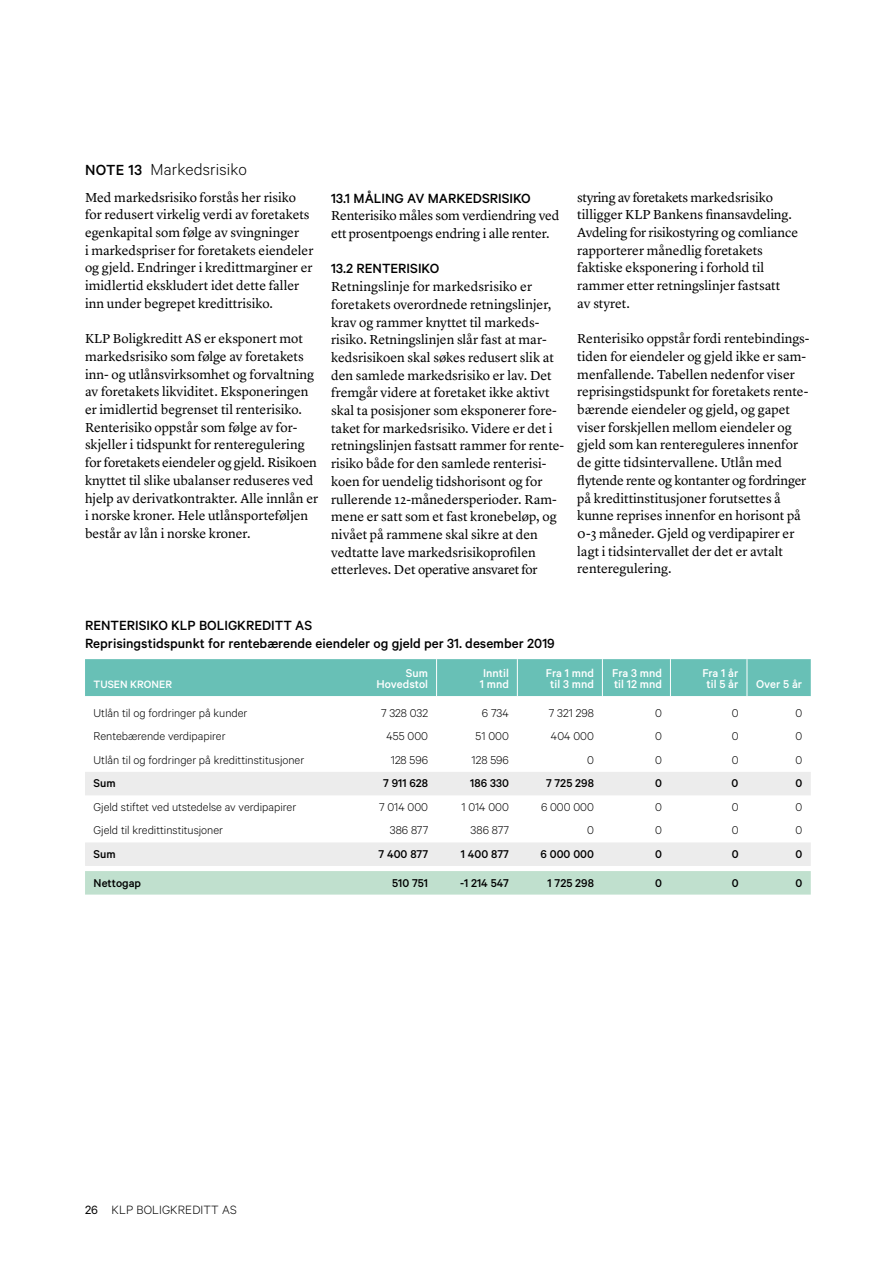
<style>
.page{position:relative;width:893px;height:1263px;background:#fff}
.page>*{position:absolute;margin:0;border:0;box-sizing:border-box;transform-origin:0 0}
.t1{font:300 18px "Calibre";letter-spacing:.01em;color:#000}
.t2{font:500 15px/17.7px "Calibre";color:#000}
.t3{font:13.5px/17.7px "Lyon Text";color:#000}
.t4{font:300 13.5px "Calibre";letter-spacing:.01em;color:#000}
.t5{font:300 12.75px "Calibre";color:#000}
.t6{font:500 12.75px "Calibre";color:#000}
.t7{font:500 12.75px/10.5px "Calibre";color:#fff}
.t8{font:500 12px "Calibre";color:#fff}
.s1{font-weight:500;font-size:16.5px}
.s2{font-weight:400}
</style>
<div class="page">
<div style="left:85px;top:659px;width:726px;height:37px;background:#68c0b6"></div>
<svg style="left:85px;top:696px;width:726px;height:199px"></svg>
<svg style="left:85px;top:772px;width:726px;height:94px;fill:#f4f4f4"></svg>
<div style="left:85px;top:871px;width:726px;height:23px;background:#c0e0ce"></div>
<hr style="left:670px;top:659px;width:1px;height:37px;background:#fff">
<hr style="left:747px;top:659px;width:1px;height:37px;background:#fff">
<hr style="left:436px;top:659px;width:1px;height:37px;background:#fff">
<hr style="left:517px;top:659px;width:1px;height:37px;background:#fff">
<hr style="left:602px;top:659px;width:1px;height:37px;background:#fff">
<h1 class="t1" style="left:85px;top:159px;width:163px"><span class="s1">NOTE 13</span> Markedsrisiko</h1>
<p class="t3" style="left:85px;top:187px;width:230px">Med markedsrisiko forstås her risiko for redusert virkelig verdi av foretakets egenkapital som følge av svingninger<br>i markedspriser for foretakets eiendeler og gjeld. Endringer i kredittmarginer er imidlertid ekskludert idet dette faller inn under begrepet kredittrisiko.</p>
<p class="t3" style="left:85px;top:329px;width:235px">KLP Boligkreditt AS er eksponert mot markedsrisiko som følge av foretakets inn- og utlånsvirksomhet og forvaltning av foretakets likviditet. Eksponeringen er imidlertid begrenset til renterisiko.<br>Renterisiko oppstår som følge av for&shy;skjeller i tidspunkt for renteregulering for foretakets eiendeler og gjeld. Risikoen knyttet til slike ubalanser reduseres ved hjelp av derivatkontrakter. Alle innlån er i norske kroner. Hele utlånsporteføljen består av lån i norske kroner.</p>
<p class="t2" style="left:331px;top:189px;width:201px">13.1 MÅLING AV MARKEDSRISIKO</p>
<p class="t3" style="left:331px;top:206px;width:230px">Renterisiko måles som verdiendring ved ett prosentpoengs endring i alle renter.</p>
<p class="t2" style="left:331px;top:259px;width:110px">13.2 RENTERISIKO</p>
<p class="t3" style="left:331px;top:277px;width:235px">Retningslinje for markedsrisiko er foretakets overordnede retningslinjer, krav og rammer knyttet til markeds&shy;risiko. Retningslinjen slår fast at mar&shy;kedsrisikoen skal søkes redusert slik at den samlede markedsrisiko er lav. Det fremgår videre at foretaket ikke aktivt skal ta posisjoner som eksponerer fore&shy;taket for markedsrisiko. Videre er det i retningslinjen fastsatt rammer for rente&shy;risiko både for den samlede renterisi&shy;koen for uendelig tidshorisont og for rullerende 12-månedersperioder. Ram&shy;mene er satt som et fast kronebeløp, og nivået på rammene skal sikre at den vedtatte lave markedsrisikoprofilen etterleves. Det operative ansvaret for</p>
<p class="t3" style="left:577px;top:187px;width:222px">styring av foretakets markedsrisiko tilligger KLP Bankens finansavdeling.<br>Avdeling for risikostyring og comliance rapporterer månedlig foretakets faktiske eksponering i forhold til rammer etter retningslinjer fastsatt<br>av styret.</p>
<p class="t3" style="left:577px;top:329px;width:234px">Renterisiko oppstår fordi rentebindings&shy;tiden for eiendeler og gjeld ikke er sam&shy;menfallende. Tabellen nedenfor viser reprisingstidspunkt for foretakets rente&shy;bærende eiendeler og gjeld, og gapet viser forskjellen mellom eiendeler og gjeld som kan rentereguleres innenfor de gitte tidsintervallene. Utlån med flytende rente og kontanter og fordringer på kredittinstitusjoner forutsettes å kunne reprises innenfor en horisont på 0-3 måneder. Gjeld og verdipapirer er lagt i tidsintervallet der det er avtalt renteregulering.</p>
<p class="t2" style="left:85px;top:616px;width:471px">RENTERISIKO KLP BOLIGKREDITT AS<br>Reprisingstidspunkt for rentebærende eiendeler og gjeld per 31. desember 2019</p>
<p class="t8" style="left:94px;top:677px;width:80px">TUSEN KRONER</p>
<p class="t7" style="left:377px;top:668px;width:53px;text-align:right">Sum<br>Hovedstol</p>
<p class="t7" style="left:480px;top:668px;width:31px">Inntil<br>1 mnd</p>
<p class="t7" style="left:546px;top:668px;width:50px;text-align:center">Fra 1 mnd til 3 mnd</p>
<p class="t7" style="left:612px;top:668px;width:51px">Fra 3 mnd til 12 mnd</p>
<p class="t7" style="left:702px;top:668px;width:38px;text-align:center">Fra 1 år til 5 år</p>
<p class="t7" style="left:756px;top:678px;width:48px">Over 5 år</p>
<p class="t5" style="left:94px;top:705px;width:155px">Utlån til og fordringer på kunder</p>
<p class="t5" style="left:381px;top:705px;width:49px">7 328 032</p>
<p class="t5" style="left:482px;top:705px;width:28px">6 734</p>
<p class="t5" style="left:549px;top:705px;width:46px">7 321 298</p>
<p class="t5" style="left:655px;top:705px;width:8px">0</p>
<p class="t5" style="left:732px;top:705px;width:8px">0</p>
<p class="t5" style="left:795px;top:705px;width:8px">0</p>
<p class="t5" style="left:94px;top:729px;width:133px">Rentebærende verdipapirer</p>
<p class="t5" style="left:387px;top:729px;width:43px">455 000</p>
<p class="t5" style="left:475px;top:729px;width:35px">51 000</p>
<p class="t5" style="left:551px;top:729px;width:44px">404 000</p>
<p class="t5" style="left:655px;top:729px;width:8px">0</p>
<p class="t5" style="left:732px;top:729px;width:8px">0</p>
<p class="t5" style="left:795px;top:729px;width:8px">0</p>
<p class="t5" style="left:94px;top:752px;width:212px">Utlån til og fordringer på kredittinstitusjoner</p>
<p class="t5" style="left:391px;top:752px;width:39px">128 596</p>
<p class="t5" style="left:472px;top:752px;width:39px">128 596</p>
<p class="t5" style="left:587px;top:752px;width:8px">0</p>
<p class="t5" style="left:655px;top:752px;width:8px">0</p>
<p class="t5" style="left:732px;top:752px;width:8px">0</p>
<p class="t5" style="left:795px;top:752px;width:8px">0</p>
<p class="t6" style="left:94px;top:776px;width:24px">Sum</p>
<p class="t6" style="left:383px;top:776px;width:46px">7 911 628</p>
<p class="t6" style="left:470px;top:776px;width:40px">186 330</p>
<p class="t6" style="left:546px;top:776px;width:49px">7 725 298</p>
<p class="t6" style="left:655px;top:776px;width:8px">0</p>
<p class="t6" style="left:732px;top:776px;width:8px">0</p>
<p class="t6" style="left:795px;top:776px;width:8px">0</p>
<p class="t5" style="left:94px;top:799px;width:204px">Gjeld stiftet ved utstedelse av verdipapirer</p>
<p class="t5" style="left:379px;top:799px;width:50px">7 014 000</p>
<p class="t5" style="left:461px;top:799px;width:49px">1 014 000</p>
<p class="t5" style="left:541px;top:799px;width:54px">6 000 000</p>
<p class="t5" style="left:655px;top:799px;width:8px">0</p>
<p class="t5" style="left:732px;top:799px;width:8px">0</p>
<p class="t5" style="left:795px;top:799px;width:8px">0</p>
<p class="t5" style="left:94px;top:823px;width:131px">Gjeld til kredittinstitusjoner</p>
<p class="t5" style="left:390px;top:823px;width:40px">386 877</p>
<p class="t5" style="left:471px;top:823px;width:40px">386 877</p>
<p class="t5" style="left:587px;top:823px;width:8px">0</p>
<p class="t5" style="left:655px;top:823px;width:8px">0</p>
<p class="t5" style="left:732px;top:823px;width:8px">0</p>
<p class="t5" style="left:795px;top:823px;width:8px">0</p>
<p class="t6" style="left:94px;top:846px;width:24px">Sum</p>
<p class="t6" style="left:379px;top:846px;width:51px">7 400 877</p>
<p class="t6" style="left:461px;top:846px;width:50px">1 400 877</p>
<p class="t6" style="left:541px;top:846px;width:55px">6 000 000</p>
<p class="t6" style="left:655px;top:846px;width:8px">0</p>
<p class="t6" style="left:732px;top:846px;width:8px">0</p>
<p class="t6" style="left:795px;top:846px;width:8px">0</p>
<p class="t6" style="left:94px;top:875px;width:49px">Nettogap</p>
<p class="t6" style="left:392px;top:875px;width:37px">510 751</p>
<p class="t6" style="left:460px;top:875px;width:50px">-1 214 547</p>
<p class="t6" style="left:548px;top:875px;width:48px">1 725 298</p>
<p class="t6" style="left:655px;top:875px;width:8px">0</p>
<p class="t6" style="left:732px;top:875px;width:8px">0</p>
<p class="t6" style="left:795px;top:875px;width:8px">0</p>
<p class="t4" style="left:85px;top:1201px;width:153px"><span class="s2">26</span> KLP BOLIGKREDITT AS</p>
</div>
